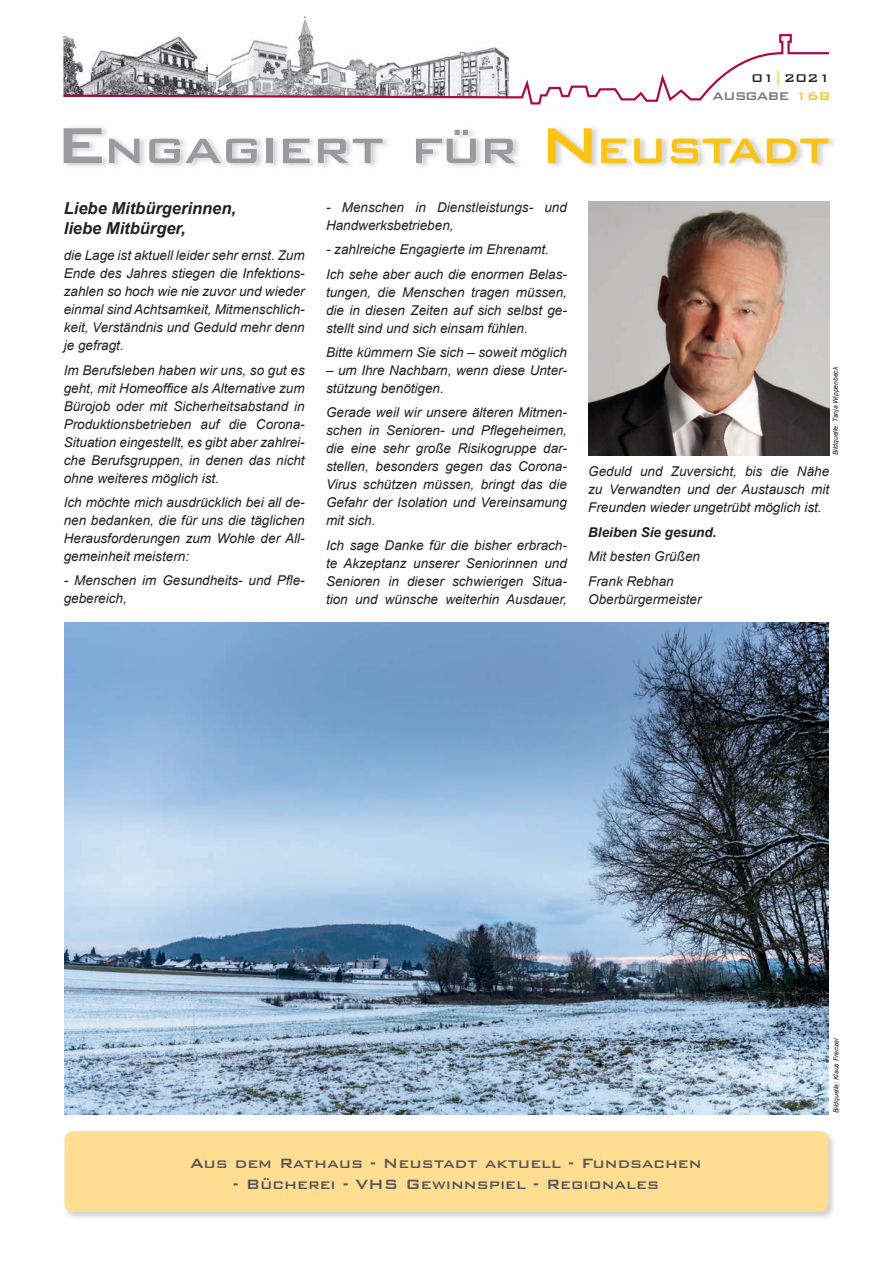
<style>
.page{position:relative;width:893px;height:1263px;background:#fff}
.page>*{position:absolute;margin:0;border:0;box-sizing:border-box;transform-origin:0 0}
.t1{font:500 47.25px "Bank Gothic BT";letter-spacing:-.055em;color:#999b9e;scale:1.06 1}
.t2{font:500 18px "Bank Gothic BT";color:#57585a}
.t3{font:italic 700 16.5px/19.8px "Arial";color:#231f20}
.t4{font:500 15px/18px "Bank Gothic BT";letter-spacing:-.03em;color:#76787b;text-align:right}
.t5{font:italic 13.5px/18px "Arial";color:#231f20;text-align:justify}
.t6{font:italic 700 13.5px "Arial";color:#231f20}
.t7{font:italic 6.75px "Arial";color:#231f20}
.s1{color:#231f20}
.s2{color:#fec210}
.s3{font-size:67.5px}
.s4{font-size:67.5px;color:#fec210}
</style>
<div class="page">
<img style="left:65px;top:127px;width:769px;height:40px">
<img style="left:301px;top:16px;width:10px;height:17px">
<img style="left:64px;top:1131px;width:770px;height:87px">
<div style="left:65px;top:1131px;width:763px;height:81px;background:#ffdd91;border-radius:9px"></div>
<svg style="left:63px;top:33px;width:767px;height:72px"></svg>
<img style="left:588px;top:202px;width:241px;height:253px">
<img style="left:65px;top:623px;width:763px;height:491px">
<p class="t4" style="left:712px;top:68px;width:119px"><span class="s1">01</span><span class="s2">|</span><span class="s1">2021<br></span>AUSGABE <span class="s2">168</span></p>
<h1 class="t1" style="left:54px;top:125px;width:733px"><span class="s3">E</span>NGAGIERT FÜR <span class="s4">N</span><span class="s2">EUSTADT</span></h1>
<p class="t3" style="left:64px;top:199px;width:174px">Liebe Mitbürgerinnen, liebe Mitbürger,</p>
<p class="t5" style="left:64px;top:247px;width:242px">die Lage ist aktuell leider sehr ernst. Zum Ende des Jahres stiegen die Infektions&shy;zahlen so hoch wie nie zuvor und wieder einmal sind Achtsamkeit, Mitmenschlich&shy;keit, Verständnis und Geduld mehr denn je gefragt.</p>
<p class="t5" style="left:64px;top:361px;width:242px">Im Berufsleben haben wir uns, so gut es geht, mit Homeoffice als Alternative zum Bürojob oder mit Sicherheitsabstand in Produktionsbetrieben auf die Corona-Situation eingestellt, es gibt aber zahlrei&shy;che Berufsgruppen, in denen das nicht ohne weiteres möglich ist.</p>
<p class="t5" style="left:64px;top:493px;width:242px">Ich möchte mich ausdrücklich bei all de&shy;nen bedanken, die für uns die täglichen Herausforderungen zum Wohle der All&shy;gemeinheit meistern:</p>
<p class="t5" style="left:64px;top:572px;width:242px">- Menschen im Gesundheits- und Pfle&shy;gebereich,</p>
<p class="t5" style="left:326px;top:198px;width:242px">- Menschen in Dienstleistungs- und<br>Handwerksbetrieben,</p>
<p class="t5" style="left:326px;top:237px;width:242px;line-height:24.5px">- zahlreiche Engagierte im Ehrenamt.<br>Ich sehe aber auch die enormen Belas-</p>
<p class="t5" style="left:326px;top:283px;width:242px">tungen, die Menschen tragen müssen, die in diesen Zeiten auf sich selbst ge&shy;stellt sind und sich einsam fühlen.</p>
<p class="t5" style="left:326px;top:343px;width:242px">Bitte kümmern Sie sich – soweit möglich</p>
<p class="t5" style="left:326px;top:361px;width:242px">– um Ihre Nachbarn, wenn diese Unter&shy;stützung benötigen.</p>
<p class="t5" style="left:326px;top:404px;width:242px">Gerade weil wir unsere älteren Mitmen&shy;schen in Senioren- und Pflegeheimen, die eine sehr große Risikogruppe dar&shy;stellen, besonders gegen das Corona-Virus schützen müssen, bringt das die Gefahr der Isolation und Vereinsamung mit sich.</p>
<p class="t5" style="left:326px;top:536px;width:242px">Ich sage Danke für die bisher erbrach&shy;te Akzeptanz unserer Seniorinnen und Senioren in dieser schwierigen Situa&shy;tion und wünsche weiterhin Ausdauer,</p>
<p class="t7" style="left:831px;top:455px;width:90px;rotate:-90deg">Bildquelle: Tanja Wippenbeck</p>
<p class="t5" style="left:588px;top:463px;width:242px">Geduld und Zuversicht, bis die Nähe zu Verwandten und der Austausch mit Freunden wieder ungetrübt möglich ist.</p>
<p class="t6" style="left:588px;top:523px;width:130px">Bleiben Sie gesund.</p>
<p class="t5" style="left:588px;top:544px;width:113px;line-height:24.5px">Mit besten Grüßen<br>Frank Rebhan</p>
<p class="t5" style="left:588px;top:590px;width:115px">Oberbürgermeister</p>
<p class="t7" style="left:832px;top:1113px;width:76px;rotate:-90deg">Bildquelle: Klaus Frenzel</p>
<h2 class="t2" style="left:190px;top:1153px;width:513px">Aus dem Rathaus - Neustadt aktuell - Fundsachen</h2>
<h2 class="t2" style="left:233px;top:1174px;width:427px">- Bücherei - VHS Gewinnspiel - Regionales</h2>
</div>
